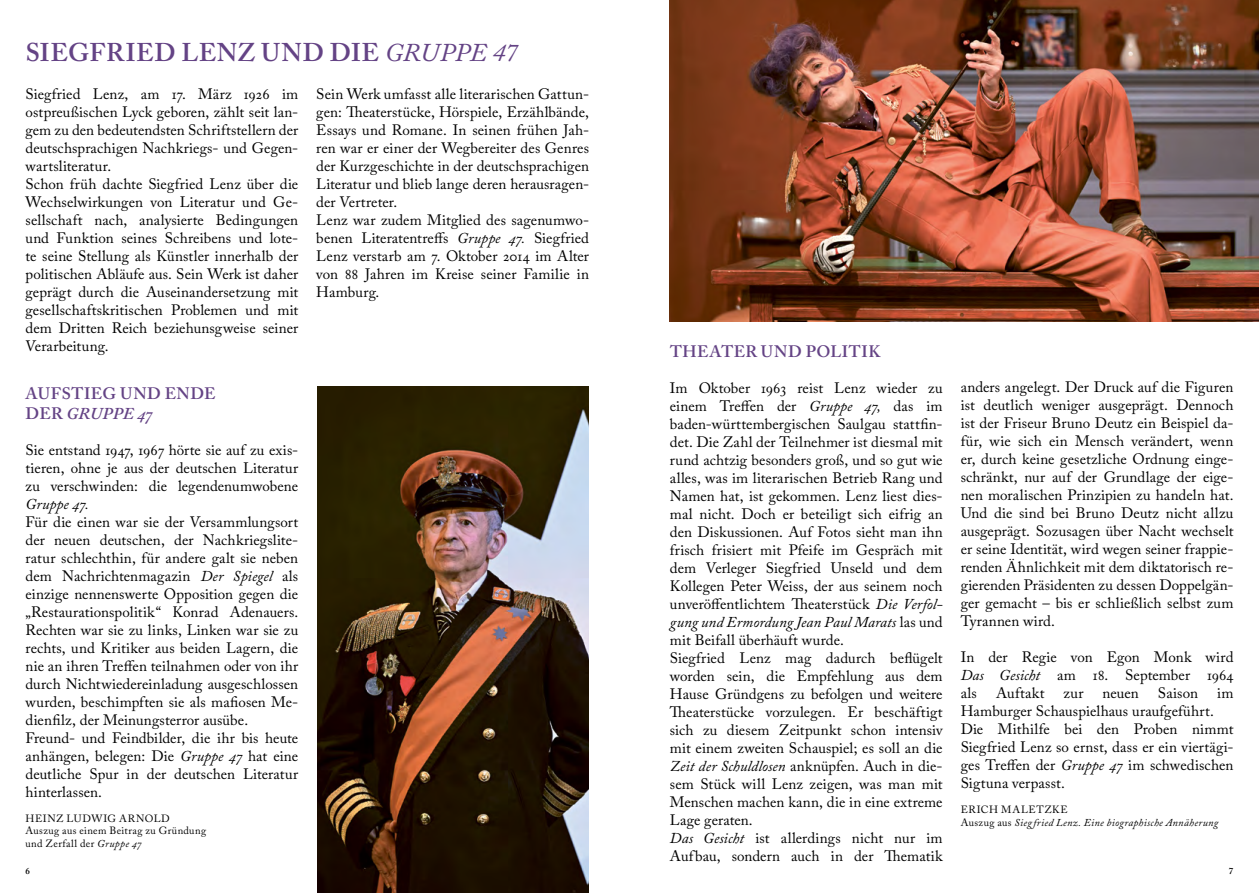
<style>
.page{position:relative;width:1259px;height:893px;background:#fff}
.page>*{position:absolute;margin:0;border:0;box-sizing:border-box;transform-origin:0 0}
.t1{font:600 25.5px "Adobe Caslon Pro";letter-spacing:.02em;color:#644385}
.t2{font:600 16.5px/19.8px "Adobe Caslon Pro";letter-spacing:.035em;color:#644385}
.t3{font:15px/18px "Adobe Caslon Pro";letter-spacing:.005em;color:#000}
.t4{font:italic 15px "Adobe Caslon Pro";letter-spacing:.01em;color:#000}
.t5{font:10.5px/12.6px "Adobe Caslon Pro";letter-spacing:.04em;color:#000}
.t6{font:italic 10.5px/12.6px "Adobe Caslon Pro";letter-spacing:.03em;color:#000}
.t7{font:600 9px "Adobe Caslon Pro";color:#000}
.s1{font-weight:400;font-style:italic}
.s2{font-style:italic}
.s3{font-style:normal}
</style>
<div class="page">
<img style="left:670px;top:0;width:589px;height:321px">
<img style="left:317px;top:387px;width:272px;height:506px">
<h1 class="t1" style="left:26px;top:37px;width:491px">SIEGFRIED LENZ UND DIE <span class="s1">GRUPPE 47</span></h1>
<p class="t3" style="left:26px;top:85px;width:274px">Siegfried Lenz, am 17. März 1926 im ostpreußischen Lyck geboren, zählt seit lan&shy;gem zu den bedeutendsten Schriftstellern der deutschsprachigen Nachkriegs- und Gegen&shy;wartsliteratur.<br>Schon früh dachte Siegfried Lenz über die Wechselwirkungen von Literatur und Ge&shy;sellschaft nach, analysierte Bedingungen und Funktion seines Schreibens und lote&shy;te seine Stellung als Künstler innerhalb der politischen Abläufe aus. Sein Werk ist daher geprägt durch die Auseinandersetzung mit gesellschaftskritischen Problemen und mit dem Dritten Reich beziehunsgweise seiner Verarbeitung.</p>
<p class="t3" style="left:316px;top:85px;width:274px">Sein Werk umfasst alle literarischen Gattun&shy;gen: Theaterstücke, Hörspiele, Erzählbände, Essays und Romane. In seinen frühen Jah&shy;ren war er einer der Wegbereiter des Genres der Kurzgeschichte in der deutschsprachigen Literatur und blieb lange deren herausragen&shy;der Vertreter.<br>Lenz war zudem Mitglied des sagenumwo&shy;benen Literatentreffs <span class="s2">Gruppe 47.</span> Siegfried Lenz verstarb am 7. Oktober 2014 im Alter von 88 Jahren im Kreise seiner Familie in Hamburg.</p>
<p class="t2" style="left:26px;top:383px;width:191px">AUFSTIEG UND ENDE<br>DER <span class="s2">GRUPPE 47</span></p>
<p class="t3" style="left:26px;top:440px;width:274px;text-align:justify">Sie entstand 1947, 1967 hörte sie auf zu exis&shy;tieren, ohne je aus der deutschen Literatur zu verschwinden: die legendenumwobene</p>
<p class="t4" style="left:26px;top:495px;width:65px">Gruppe 47.</p>
<p class="t3" style="left:26px;top:512px;width:274px">Für die einen war sie der Versammlungsort der neuen deutschen, der Nachkriegslite&shy;ratur schlechthin, für andere galt sie neben dem Nachrichtenmagazin <span class="s2">Der Spiegel</span> als einzige nennenswerte Opposition gegen die „Restaurationspolitik“ Konrad Adenauers.<br>Rechten war sie zu links, Linken war sie zu rechts, und Kritiker aus beiden Lagern, die nie an ihren Treffen teilnahmen oder von ihr durch Nichtwiedereinladung ausgeschlossen wurden, beschimpften sie als mafiosen Me&shy;dienfilz, der Meinungsterror ausübe.<br>Freund- und Feindbilder, die ihr bis heute anhängen, belegen: Die <span class="s2">Gruppe 47</span> hat eine deutliche Spur in der deutschen Literatur hinterlassen.</p>
<p class="t5" style="left:26px;top:812px;width:182px">HEINZ LUDWIG ARNOLD<br>Auszug aus einem Beitrag zu Gründung und Zerfall der <span class="s2">Gruppe 47</span></p>
<p class="t2" style="left:670px;top:342px;width:212px">THEATER UND POLITIK</p>
<p class="t3" style="left:670px;top:379px;width:274px">Im Oktober 1963 reist Lenz wieder zu einem Treffen der <span class="s2">Gruppe 47,</span> das im baden-württembergischen Saulgau stattfin&shy;det. Die Zahl der Teilnehmer ist diesmal mit rund achtzig besonders groß, und so gut wie alles, was im literarischen Betrieb Rang und Namen hat, ist gekommen. Lenz liest dies&shy;mal nicht. Doch er beteiligt sich eifrig an den Diskussionen. Auf Fotos sieht man ihn frisch frisiert mit Pfeife im Gespräch mit dem Verleger Siegfried Unseld und dem Kollegen Peter Weiss, der aus seinem noch unveröffentlichtem Theaterstück <span class="s2">Die Verfol&shy;gung und Ermordung Jean Paul Marats</span> las und mit Beifall überhäuft wurde.<br>Siegfried Lenz mag dadurch beflügelt worden sein, die Empfehlung aus dem Hause Gründgens zu befolgen und weitere Theaterstücke vorzulegen. Er beschäftigt sich zu diesem Zeitpunkt schon intensiv mit einem zweiten Schauspiel; es soll an die <span class="s2">Zeit der Schuldlosen</span> anknüpfen. Auch in die&shy;sem Stück will Lenz zeigen, was man mit Menschen machen kann, die in eine extreme Lage geraten.<br><span class="s2">Das Gesicht</span> ist allerdings nicht nur im Aufbau, sondern auch in der Thematik</p>
<p class="t3" style="left:960px;top:378px;width:274px;text-align:justify">anders angelegt. Der Druck auf die Figuren ist deutlich weniger ausgeprägt. Dennoch ist der Friseur Bruno Deutz ein Beispiel da&shy;für, wie sich ein Mensch verändert, wenn er, durch keine gesetzliche Ordnung einge&shy;schränkt, nur auf der Grundlage der eige&shy;nen moralischen Prinzipien zu handeln hat.<br>Und die sind bei Bruno Deutz nicht allzu ausgeprägt. Sozusagen über Nacht wechselt er seine Identität, wird wegen seiner frappie&shy;renden Ähnlichkeit mit dem diktatorisch re&shy;gierenden Präsidenten zu dessen Doppelgän&shy;ger gemacht – bis er schließlich selbst zum Tyrannen wird.</p>
<p class="t3" style="left:960px;top:648px;width:274px;text-align:justify">In der Regie von Egon Monk wird <span class="s2">Das Gesicht</span> am 18. September 1964 als</p>
<p class="t3" style="left:996px;top:684px;width:50px">Auftakt</p>
<p class="t3" style="left:1063px;top:684px;width:21px">zur</p>
<p class="t3" style="left:1102px;top:684px;width:38px">neuen</p>
<p class="t3" style="left:1158px;top:684px;width:42px">Saison</p>
<p class="t3" style="left:1217px;top:684px;width:18px">im</p>
<p class="t3" style="left:960px;top:702px;width:274px">Hamburger Schauspielhaus uraufgeführt.<br>Die Mithilfe bei den Proben nimmt Siegfried Lenz so ernst, dass er ein viertägi&shy;ges Treffen der <span class="s2">Gruppe 47</span> im schwedischen Sigtuna verpasst.</p>
<p class="t6" style="left:960px;top:803px;width:259px"><span class="s3">ERICH MALETZKE<br>Auszug aus</span> Siegfried Lenz. Eine biographische Annäherung</p>
<p class="t7" style="left:26px;top:865px;width:6px">6</p>
<p class="t7" style="left:1229px;top:865px;width:6px">7</p>
</div>
